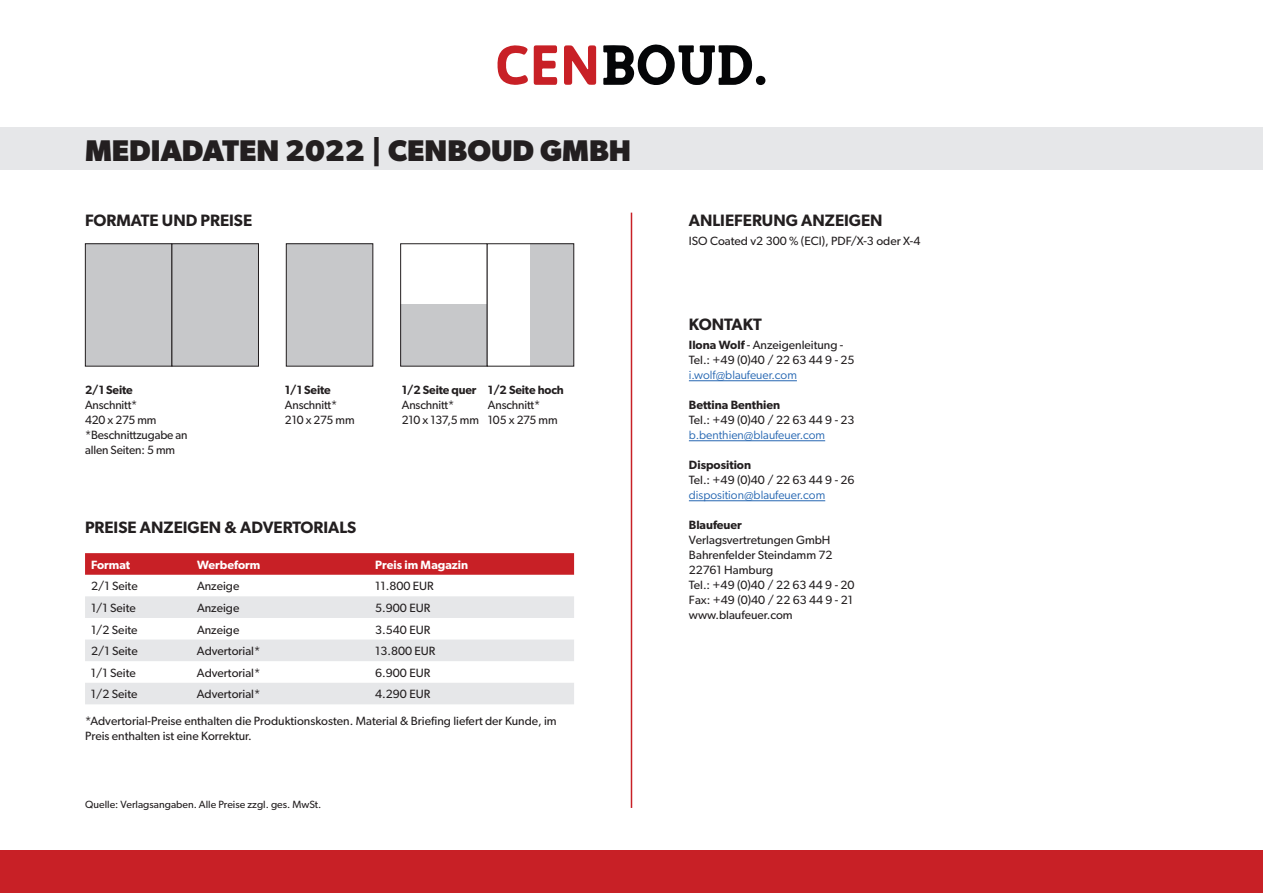
<style>
.page{position:relative;width:1263px;height:893px;background:#fff}
.page>*{position:absolute;margin:0;border:0;box-sizing:border-box;transform-origin:0 0}
.t1{font:700 30px "Gibson";color:#231f20}
.t2{font:600 16.5px "Gibson";color:#231f20}
.t3{font:12px/15px "Gibson";color:#231f20}
.t4{font:600 12px "Gibson";color:#231f20}
.t5{font:12px "Gibson";color:#2667b2}
.t6{font:600 12px "Gibson";color:#fff}
.t7{font:10.5px "Gibson";color:#231f20}
.s1{font-weight:600}
</style>
<div class="page">
<svg style="left:564px;top:45px;width:32px;height:40px"></svg>
<svg style="left:603px;top:44px;width:149px;height:41px"></svg>
<svg style="left:534px;top:45px;width:23px;height:40px"></svg>
<svg style="left:497px;top:45px;width:31px;height:40px"></svg>
<div style="left:756px;top:76px;width:9px;height:9px;background:#040507;border-radius:50%"></div>
<div style="left:0;top:850px;width:1263px;height:43px;background:#c82026"></div>
<div style="left:0;top:128px;width:1263px;height:42px;background:#e6e7e9"></div>
<hr style="left:689px;top:380px;width:108px;height:1px;background:#2667b2">
<hr style="left:689px;top:440px;width:136px;height:1px;background:#2667b2">
<hr style="left:689px;top:500px;width:136px;height:1px;background:#2667b2">
<hr style="left:631px;top:213px;width:1px;height:595px;background:#c82026">
<div style="left:85px;top:244px;width:87px;height:122px;background:#c7c8ca"></div>
<div style="left:85px;top:243px;width:87px;height:123px;border:1px solid #231f20"></div>
<div style="left:286px;top:244px;width:87px;height:122px;background:#c7c8ca"></div>
<div style="left:286px;top:243px;width:87px;height:123px;border:1px solid #231f20"></div>
<div style="left:401px;top:304px;width:86px;height:62px;background:#c7c8ca"></div>
<div style="left:400px;top:243px;width:87px;height:123px;border:1px solid #231f20"></div>
<div style="left:172px;top:244px;width:86px;height:122px;background:#c7c8ca"></div>
<div style="left:172px;top:243px;width:87px;height:123px;border:1px solid #231f20"></div>
<div style="left:531px;top:244px;width:43px;height:122px;background:#c7c8ca"></div>
<div style="left:487px;top:243px;width:87px;height:123px;border:1px solid #231f20"></div>
<svg style="left:85px;top:553px;width:489px;height:22px;background:#c82329"></svg>
<svg style="left:85px;top:596px;width:489px;height:108px;fill:#e6e7e9"></svg>
<h1 class="t1" style="left:85px;top:133px;width:548px">MEDIADATEN 2022 | CENBOUD GMBH</h1>
<h2 class="t2" style="left:85px;top:210px;width:169px">FORMATE UND PREISE</h2>
<h2 class="t2" style="left:689px;top:210px;width:195px">ANLIEFERUNG ANZEIGEN</h2>
<p class="t3" style="left:689px;top:233px;width:233px">ISO Coated v2 300 % (ECI), PDF/X-3 oder X-4</p>
<p class="t4" style="left:85px;top:382px;width:49px">2/1 Seite</p>
<p class="t3" style="left:85px;top:397px;width:104px">Anschnitt*<br>420 x 275 mm *Beschnittzugabe an allen Seiten: 5 mm</p>
<p class="t4" style="left:285px;top:382px;width:47px">1/1 Seite</p>
<p class="t3" style="left:285px;top:397px;width:71px">Anschnitt*<br>210 x 275 mm</p>
<p class="t4" style="left:402px;top:382px;width:76px">1/2 Seite quer</p>
<p class="t3" style="left:402px;top:397px;width:79px">Anschnitt*<br>210 x 137,5 mm</p>
<p class="t4" style="left:488px;top:382px;width:77px">1/2 Seite hoch</p>
<p class="t3" style="left:488px;top:397px;width:71px">Anschnitt*<br>105 x 275 mm</p>
<h2 class="t2" style="left:85px;top:518px;width:273px">PREISE ANZEIGEN &amp; ADVERTORIALS</h2>
<p class="t6" style="left:91px;top:557px;width:41px">Format</p>
<p class="t6" style="left:197px;top:557px;width:65px">Werbeform</p>
<p class="t6" style="left:375px;top:557px;width:94px">Preis im Magazin</p>
<p class="t3" style="left:91px;top:578px;width:48px">2/1 Seite</p>
<p class="t3" style="left:197px;top:578px;width:44px">Anzeige</p>
<p class="t3" style="left:375px;top:578px;width:60px">11.800 EUR</p>
<p class="t3" style="left:91px;top:600px;width:46px">1/1 Seite</p>
<p class="t3" style="left:197px;top:600px;width:44px">Anzeige</p>
<p class="t3" style="left:375px;top:600px;width:56px">5.900 EUR</p>
<p class="t3" style="left:91px;top:622px;width:48px">1/2 Seite</p>
<p class="t3" style="left:197px;top:622px;width:44px">Anzeige</p>
<p class="t3" style="left:375px;top:622px;width:56px">3.540 EUR</p>
<p class="t3" style="left:91px;top:643px;width:48px">2/1 Seite</p>
<p class="t3" style="left:197px;top:643px;width:65px">Advertorial*</p>
<p class="t3" style="left:375px;top:643px;width:62px">13.800 EUR</p>
<p class="t3" style="left:91px;top:665px;width:46px">1/1 Seite</p>
<p class="t3" style="left:197px;top:665px;width:65px">Advertorial*</p>
<p class="t3" style="left:375px;top:665px;width:56px">6.900 EUR</p>
<p class="t3" style="left:91px;top:686px;width:48px">1/2 Seite</p>
<p class="t3" style="left:197px;top:686px;width:65px">Advertorial*</p>
<p class="t3" style="left:375px;top:686px;width:56px">4.290 EUR</p>
<p class="t3" style="left:85px;top:713px;width:473px">*Advertorial-Preise enthalten die Produktionskosten. Material &amp; Briefing liefert der Kunde, im<br>Preis enthalten ist eine Korrektur.</p>
<p class="t7" style="left:85px;top:798px;width:238px">Quelle: Verlagsangaben. Alle Preise zzgl. ges. MwSt.</p>
<h2 class="t2" style="left:689px;top:314px;width:74px">KONTAKT</h2>
<p class="t3" style="left:689px;top:337px;width:167px"><span class="s1">Ilona Wolf</span> - Anzeigenleitung -<br>Tel.: +49 (0)40 / 22 63 44 9 - 25</p>
<p class="t5" style="left:689px;top:368px;width:110px">i.wolf@blaufeuer.com</p>
<p class="t4" style="left:689px;top:398px;width:93px">Bettina Benthien</p>
<p class="t3" style="left:689px;top:412px;width:167px">Tel.: +49 (0)40 / 22 63 44 9 - 23</p>
<p class="t5" style="left:689px;top:428px;width:138px">b.benthien@blaufeuer.com</p>
<p class="t4" style="left:689px;top:458px;width:64px">Disposition</p>
<p class="t3" style="left:689px;top:472px;width:167px">Tel.: +49 (0)40 / 22 63 44 9 - 26</p>
<p class="t5" style="left:689px;top:488px;width:138px">disposition@blaufeuer.com</p>
<p class="t4" style="left:689px;top:518px;width:55px">Blaufeuer</p>
<p class="t3" style="left:689px;top:532px;width:167px">Verlagsvertretungen GmbH<br>Bahrenfelder Steindamm 72<br>22761 Hamburg<br>Tel.: +49 (0)40 / 22 63 44 9 - 20<br>Fax: +49 (0)40 / 22 63 44 9 - 21 www.blaufeuer.com</p>
</div>
